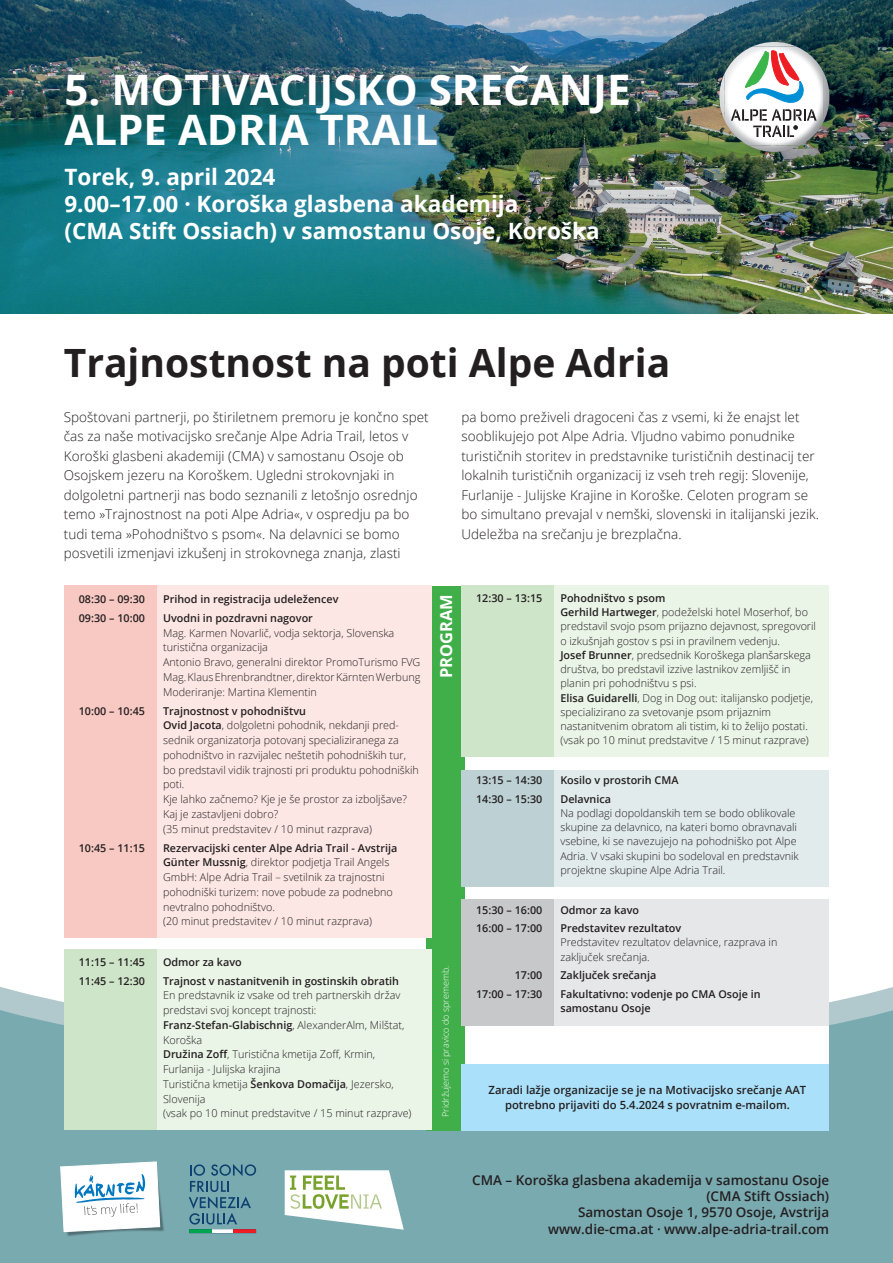
<style>
.page{position:relative;width:893px;height:1263px;background:#fff}
.page>*{position:absolute;margin:0;border:0;box-sizing:border-box;transform-origin:0 0}
.t1{font:700 42px/40.5px "Open Sans";color:#fff}
.t2{font:700 39px "Open Sans";color:#231f20}
.t3{font:700 22.5px/27px "Open Sans";color:#fff}
.t4{font:700 16.5px "Open Sans";color:#fff}
.t5{font:300 13.5px/19.5px "Open Sans";letter-spacing:.005em;color:#231f20}
.t6{font:600 13.5px "Open Sans";color:#231f20}
.t7{font:600 11.25px/14.2px "Open Sans";color:#231f20;text-align:center}
.t8{font:300 10.8px/14.7px "Open Sans";color:#231f20}
.t9{font:600 10.8px/14.2px "Open Sans";color:#231f20}
.t10{font:300 9px "Open Sans";color:#fff}
.s1{font-weight:600}
</style>
<div class="page">
<svg style="left:0;top:886px;width:893px;height:377px"></svg>
<div style="left:461px;top:1019px;width:368px;height:62px;background:#fff"></div>
<div style="left:427px;top:586px;width:38px;height:544px;background:#40ae49"></div>
<div style="left:151px;top:586px;width:281px;height:352px;background:#fce7e4"></div>
<div style="left:151px;top:949px;width:281px;height:181px;background:#eaf4e7"></div>
<div style="left:549px;top:586px;width:280px;height:171px;background:#eaf4e7"></div>
<div style="left:549px;top:899px;width:280px;height:127px;background:#e6e7e9"></div>
<div style="left:64px;top:586px;width:92px;height:352px;background:#f8c8c2"></div>
<div style="left:64px;top:949px;width:92px;height:181px;background:#cfe5c9"></div>
<div style="left:461px;top:586px;width:93px;height:171px;background:#cfe5c9"></div>
<div style="left:461px;top:899px;width:93px;height:127px;background:#c7c8ca"></div>
<img style="left:0;top:0;width:893px;height:313px">
<svg style="left:285px;top:1170px;width:119px;height:60px"></svg>
<img style="left:62px;top:1164px;width:103px;height:73px">
<svg style="left:60px;top:1161px;width:100px;height:71px"></svg>
<svg style="left:189px;top:1164px;width:67px;height:60px;background:#6192a1"></svg>
<hr style="left:189px;top:1230px;width:67px;height:3px;background:#0d416f">
<img style="left:748px;top:145px;width:52px;height:7px">
<img style="left:752px;top:42px;width:45px;height:5px">
<img style="left:823px;top:71px;width:6px;height:52px">
<img style="left:719px;top:74px;width:5px;height:46px">
<img style="left:724px;top:47px;width:99px;height:98px">
<div style="left:728px;top:50px;width:91px;height:92px;background:#fff;border-radius:46px"></div>
<svg style="left:731px;top:50px;width:86px;height:87px"></svg>
<div style="left:461px;top:1064px;width:368px;height:66px;background:#aae0f9"></div>
<div style="left:549px;top:770px;width:280px;height:116px;background:#e2ebec"></div>
<div style="left:461px;top:770px;width:93px;height:116px;background:#bdd1d5"></div>
<p class="t1" style="left:64px;top:68px;width:568px">5. MOTIVACIJSKO SREČANJE<br>ALPE ADRIA TRAIL</p>
<p class="t3" style="left:64px;top:163px;width:212px">Torek, 9. april 2024</p>
<p class="t3" style="left:64px;top:190px;width:537px">9.00–17.00 · Koroška glasbena akademija<br>(CMA Stift Ossiach) v samostanu Osoje, Koroška</p>
<p class="t2" style="left:64px;top:335px;width:608px">Trajnostnost na poti Alpe Adria</p>
<p class="t5" style="left:64px;top:406px;width:367px">Spoštovani partnerji, po štiriletnem premoru je končno spet čas za naše motivacijsko srečanje Alpe Adria Trail, letos v Koroški glasbeni akademiji (CMA) v samostanu Osoje ob Osojskem jezeru na Koroškem. Ugledni strokovnjaki in dolgoletni partnerji nas bodo seznanili z letošnjo osrednjo temo »Trajnostnost na poti Alpe Adria«, v ospredju pa bo tudi tema »Pohodništvo s psom«. Na delavnici se bomo posvetili izmenjavi izkušenj in strokovnega znanja, zlasti</p>
<p class="t5" style="left:461px;top:406px;width:359px">pa bomo preživeli dragoceni čas z vsemi, ki že enajst let sooblikujejo pot Alpe Adria. Vljudno vabimo ponudnike turističnih storitev in predstavnike turističnih destinacij ter lokalnih turističnih organizacij iz vseh treh regij: Slovenije, Furlanije - Julijske Krajine in Koroške. Celoten program se bo simultano prevajal v nemški, slovenski in italijanski jezik.<br>Udeležba na srečanju je brezplačna.</p>
<p class="t9" style="left:79px;top:591px;width:68px">08:30 – 09:30</p>
<p class="t9" style="left:163px;top:591px;width:177px">Prihod in registracija udeležencev</p>
<p class="t9" style="left:79px;top:610px;width:68px">09:30 – 10:00</p>
<p class="t9" style="left:163px;top:610px;width:151px">Uvodni in pozdravni nagovor</p>
<p class="t8" style="left:163px;top:625px;width:233px">Mag. Karmen Novarlič, vodja sektorja, Slovenska turistična organizacija</p>
<p class="t8" style="left:163px;top:654px;width:259px">Antonio Bravo, generalni direktor PromoTurismo FVG</p>
<p class="t8" style="left:163px;top:669px;width:259px">Mag. Klaus Ehrenbrandtner, direktor Kärnten Werbung</p>
<p class="t8" style="left:163px;top:684px;width:155px">Moderiranje: Martina Klementin</p>
<p class="t9" style="left:79px;top:703px;width:68px">10:00 – 10:45</p>
<p class="t9" style="left:163px;top:703px;width:144px">Trajnostnost v pohodništvu</p>
<p class="t8" style="left:163px;top:718px;width:257px"><span class="s1">Ovid Jacota</span>, dolgoletni pohodnik, nekdanji pred&shy;sednik organizatorja potovanj specializiranega za pohodništvo in razvijalec neštetih pohodniških tur, bo predstavil vidik trajnosti pri produktu pohodniških poti.</p>
<p class="t8" style="left:163px;top:791px;width:245px">Kje lahko začnemo? Kje je še prostor za izboljšave?<br>Kaj je zastavljeni dobro?</p>
<p class="t8" style="left:163px;top:821px;width:210px">(35 minut predstavitev / 10 minut razprava)</p>
<p class="t9" style="left:79px;top:840px;width:68px">10:45 – 11:15</p>
<p class="t9" style="left:163px;top:840px;width:236px">Rezervacijski center Alpe Adria Trail - Avstrija</p>
<p class="t8" style="left:163px;top:855px;width:231px"><span class="s1">Günter Mussnig</span>, direktor podjetja Trail Angels GmbH: Alpe Adria Trail – svetilnik za trajnostni pohodniški turizem: nove pobude za podnebno nevtralno pohodništvo.</p>
<p class="t8" style="left:163px;top:914px;width:210px">(20 minut predstavitev / 10 minut razprava)</p>
<p class="t9" style="left:79px;top:954px;width:68px">11:15 – 11:45</p>
<p class="t9" style="left:163px;top:954px;width:80px">Odmor za kavo</p>
<p class="t9" style="left:79px;top:973px;width:68px">11:45 – 12:30</p>
<p class="t9" style="left:163px;top:973px;width:238px">Trajnost v nastanitvenih in gostinskih obratih</p>
<p class="t8" style="left:163px;top:988px;width:243px">En predstavnik iz vsake od treh partnerskih držav predstavi svoj koncept trajnosti:<br><span class="s1">Franz-Stefan-Glabischnig</span>, AlexanderAlm, Milštat, Koroška</p>
<p class="t8" style="left:163px;top:1047px;width:214px"><span class="s1">Družina Zoff</span>, Turistična kmetija Zoff, Krmin,<br>Furlanija - Julijska krajina</p>
<p class="t8" style="left:163px;top:1076px;width:232px">Turistična kmetija <span class="s1">Šenkova Domačija</span>, Jezersko,<br>Slovenija</p>
<p class="t8" style="left:163px;top:1106px;width:250px">(vsak po 10 minut predstavitve / 15 minut razprave)</p>
<p class="t9" style="left:476px;top:590px;width:68px">12:30 – 13:15</p>
<p class="t9" style="left:560px;top:590px;width:106px">Pohodništvo s psom</p>
<p class="t8" style="left:560px;top:605px;width:257px;line-height:14.2px"><span class="s1">Gerhild Hartweger</span>, podeželski hotel Moserhof, bo predstavil svojo psom prijazno dejavnost, spregovoril o izkušnjah gostov s psi in pravilnem vedenju.</p>
<p class="t8" style="left:560px;top:647px;width:252px;line-height:14.2px"><span class="s1">Josef Brunner</span>, predsednik Koroškega planšarskega društva, bo predstavil izzive lastnikov zemljišč in planin pri pohodništvu s psi.</p>
<p class="t8" style="left:560px;top:690px;width:254px;line-height:14.2px"><span class="s1">Elisa Guidarelli</span>, Dog in Dog out: italijansko podjetje, specializirano za svetovanje psom prijaznim nastanitvenim obratom ali tistim, ki to želijo postati.</p>
<p class="t8" style="left:560px;top:733px;width:250px">(vsak po 10 minut predstavitve / 15 minut razprave)</p>
<p class="t9" style="left:476px;top:773px;width:68px">13:15 – 14:30</p>
<p class="t9" style="left:560px;top:773px;width:120px">Kosilo v prostorih CMA</p>
<p class="t9" style="left:476px;top:791px;width:68px">14:30 – 15:30</p>
<p class="t9" style="left:560px;top:791px;width:52px">Delavnica</p>
<p class="t8" style="left:560px;top:805px;width:240px;line-height:14.2px">Na podlagi dopoldanskih tem se bodo oblikovale skupine za delavnico, na kateri bomo obravnavali vsebine, ki se navezujejo na pohodniško pot Alpe Adria. V vsaki skupini bo sodeloval en predstavnik projektne skupine Alpe Adria Trail.</p>
<p class="t9" style="left:476px;top:902px;width:68px">15:30 – 16:00</p>
<p class="t9" style="left:560px;top:902px;width:80px">Odmor za kavo</p>
<p class="t9" style="left:476px;top:921px;width:68px">16:00 – 17:00</p>
<p class="t9" style="left:560px;top:921px;width:122px">Predstavitev rezultatov</p>
<p class="t8" style="left:560px;top:935px;width:218px;line-height:14.2px">Predstavitev rezultatov delavnice, razprava in zaključek srečanja.</p>
<p class="t9" style="left:515px;top:968px;width:29px">17:00</p>
<p class="t9" style="left:560px;top:968px;width:97px">Zaključek srečanja</p>
<p class="t9" style="left:476px;top:986px;width:68px">17:00 – 17:30</p>
<p class="t9" style="left:560px;top:986px;width:202px">Fakultativno: vodenje po CMA Osoje in samostanu Osoje</p>
<p class="t4" style="left:435px;top:678px;width:86px;rotate:-90deg">PROGRAM</p>
<p class="t10" style="left:439px;top:1117px;width:153px;rotate:-90deg">Pridržujemo si pravico do sprememb.</p>
<p class="t7" style="left:489px;top:1083px;width:319px">Zaradi lažje organizacije se je na Motivacijsko srečanje AAT potrebno prijaviti do 5.4.2024 s povratnim e-mailom.</p>
<p class="t6" style="left:472px;top:1171px;width:359px">CMA – Koroška glasbena akademija v samostanu Osoje</p>
<p class="t6" style="left:706px;top:1187px;width:124px">(CMA Stift Ossiach)</p>
<p class="t6" style="left:578px;top:1203px;width:253px">Samostan Osoje 1, 9570 Osoje, Avstrija</p>
<p class="t6" style="left:548px;top:1219px;width:283px">www.die-cma.at · www.alpe-adria-trail.com</p>
</div>
